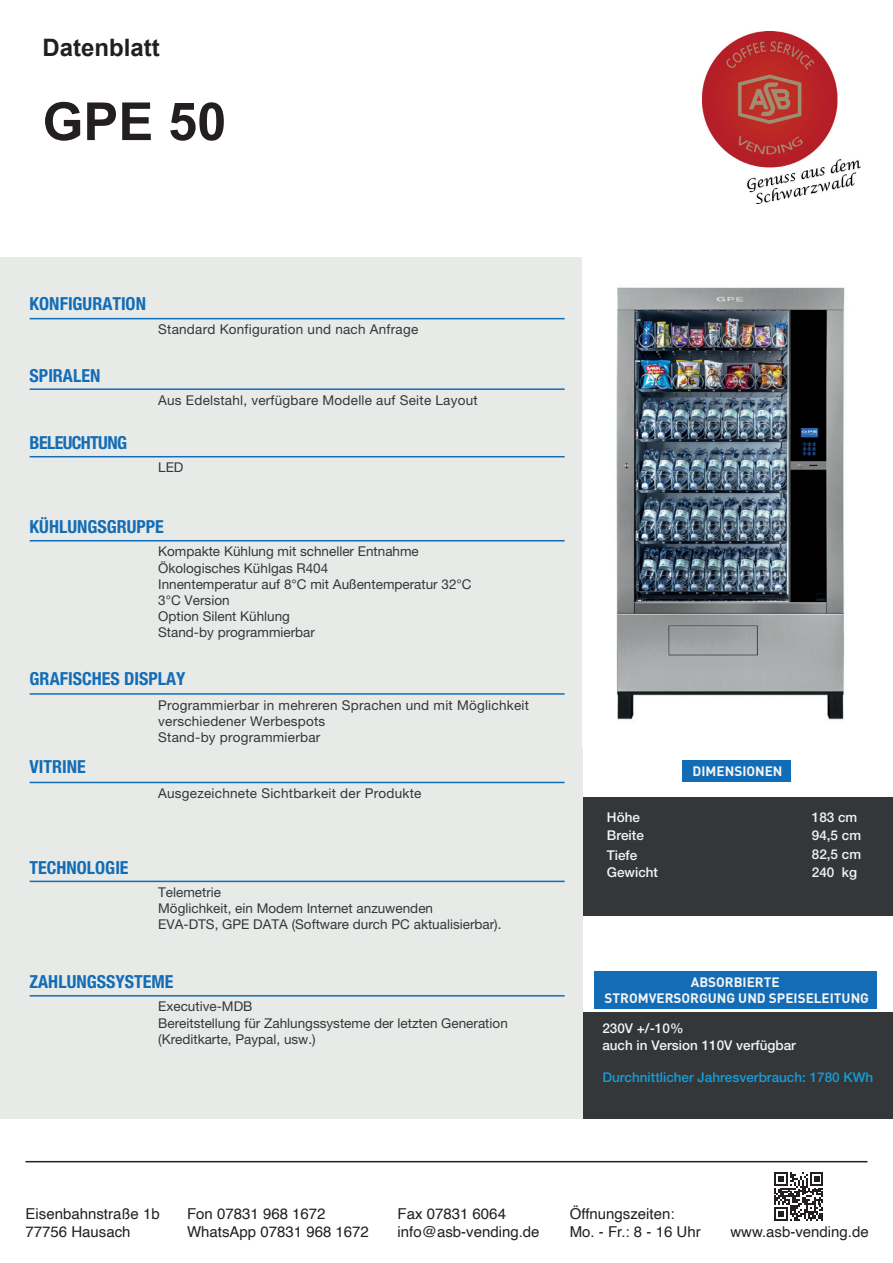
<style>
.page{position:relative;width:893px;height:1263px;background:#fff}
.page>*{position:absolute;margin:0;border:0;box-sizing:border-box;transform-origin:0 0}
.t1{font:700 52.5px "Arial";color:#231f20}
.t2{font:700 24px "Arial";color:#231f20}
.t3{font:700 condensed 18px "Helvetica Neue";color:#136db6}
.t4{font:700 condensed 18px "Helvetica Neue";letter-spacing:-.035em;color:#136db6}
.t5{font:15px/18px "Helvetica";color:#231f20}
.t6{font:13.5px/16.2px "Helvetica Neue";color:#333739}
.t7{font:13.5px/16.2px "Helvetica Neue";letter-spacing:.02em;color:#333739}
.t8{font:500 13.5px/18.5px "Helvetica Neue";color:#f3f4f3}
.t9{font:700 13.5px/16.2px "DIN";color:#f3f4f3;text-align:center}
.t10{font:500 13.5px "Helvetica Neue";color:#159dd9}
</style>
<div class="page">
<img style="left:702px;top:32px;width:159px;height:171px">
<div style="left:594px;top:971px;width:283px;height:38px;background:#136db6"></div>
<div style="left:683px;top:760px;width:108px;height:21px;background:#136db6"></div>
<div style="left:564px;top:797px;width:329px;height:118px;background:#333739"></div>
<div style="left:564px;top:1012px;width:329px;height:106px;background:#333739"></div>
<div style="left:0;top:257px;width:582px;height:861px;background:#e8eae8"></div>
<hr style="left:30px;top:693px;width:535px;height:2px;background:#136db6">
<hr style="left:30px;top:782px;width:535px;height:1px;background:#136db6">
<hr style="left:30px;top:318px;width:535px;height:1px;background:#136db6">
<hr style="left:30px;top:388px;width:535px;height:2px;background:#136db6">
<hr style="left:30px;top:456px;width:535px;height:1px;background:#136db6">
<hr style="left:30px;top:881px;width:535px;height:1px;background:#136db6">
<hr style="left:30px;top:995px;width:535px;height:1px;background:#136db6">
<img style="left:616px;top:287px;width:229px;height:433px">
<hr style="left:30px;top:540px;width:535px;height:1px;background:#136db6">
<svg style="left:774px;top:1172px;width:49px;height:49px"></svg>
<hr style="left:26px;top:1161px;width:841px;height:1px;background:#231f20">
<h2 class="t2" style="left:43px;top:32px;width:119px">Datenblatt</h2>
<h1 class="t1" style="left:43px;top:87px;width:185px">GPE 50</h1>
<h3 class="t3" style="left:30px;top:292px;width:118px">KONFIGURATION</h3>
<h3 class="t3" style="left:30px;top:364px;width:72px">SPIRALEN</h3>
<h3 class="t4" style="left:30px;top:432px;width:99px">BELEUCHTUNG</h3>
<p class="t7" style="left:158px;top:321px;width:262px">Standard Konfiguration und nach Anfrage</p>
<p class="t7" style="left:158px;top:392px;width:321px">Aus Edelstahl, verfügbare Modelle auf Seite Layout</p>
<p class="t6" style="left:158px;top:459px;width:27px">LED</p>
<h3 class="t3" style="left:30px;top:516px;width:136px">KÜHLUNGSGRUPPE</h3>
<p class="t6" style="left:158px;top:543px;width:315px">Kompakte Kühlung mit schneller Entnahme<br>Ökologisches Kühlgas R404<br>Innentemperatur auf 8°C mit Außentemperatur 32°C<br>3°C Version<br>Option Silent Kühlung<br>Stand-by programmierbar</p>
<h3 class="t3" style="left:30px;top:668px;width:157px">GRAFISCHES DISPLAY</h3>
<h3 class="t3" style="left:30px;top:756px;width:58px">VITRINE</h3>
<h3 class="t3" style="left:30px;top:856px;width:100px">TECHNOLOGIE</h3>
<p class="t7" style="left:158px;top:696px;width:372px">Programmierbar in mehreren Sprachen und mit Möglichkeit verschiedener Werbespots<br>Stand-by programmierbar</p>
<p class="t7" style="left:158px;top:785px;width:265px">Ausgezeichnete Sichtbarkeit der Produkte</p>
<p class="t6" style="left:158px;top:884px;width:345px">Telemetrie<br>Möglichkeit, ein Modem Internet anzuwenden<br>EVA-DTS, GPE DATA (Software durch PC aktualisierbar).</p>
<h3 class="t3" style="left:30px;top:971px;width:145px">ZAHLUNGSSYSTEME</h3>
<p class="t6" style="left:158px;top:998px;width:351px">Executive-MDB<br>Bereitstellung für Zahlungssysteme der letzten Generation (Kreditkarte, Paypal, usw.)</p>
<p class="t8" style="left:607px;top:807px;width:39px;line-height:19px">Höhe<br>Breite<br>Tiefe</p>
<p class="t8" style="left:607px;top:863px;width:53px">Gewicht</p>
<p class="t9" style="left:693px;top:762px;width:91px">DIMENSIONEN</p>
<p class="t8" style="left:812px;top:807px;width:51px">183 cm<br>94,5 cm<br>82,5 cm<br>240 kg</p>
<p class="t9" style="left:604px;top:973px;width:266px">ABSORBIERTE<br>STROMVERSORGUNG UND SPEISELEITUNG</p>
<p class="t8" style="left:602px;top:1020px;width:195px;line-height:16.2px">230V +/-10%<br>auch in Version 110V verfügbar</p>
<p class="t10" style="left:602px;top:1069px;width:272px">Durchnittlicher Jahresverbrauch: 1780 KWh</p>
<p class="t5" style="left:26px;top:1205px;width:136px">Eisenbahnstraße 1b<br>77756 Hausach</p>
<p class="t5" style="left:187px;top:1205px;width:183px">Fon 07831 968 1672<br>WhatsApp 07831 968 1672</p>
<p class="t5" style="left:398px;top:1205px;width:143px">Fax 07831 6064 info@asb-vending.de</p>
<p class="t5" style="left:570px;top:1205px;width:132px">Öffnungszeiten:<br>Mo. - Fr.: 8 - 16 Uhr</p>
<p class="t5" style="left:730px;top:1223px;width:140px">www.asb-vending.de</p>
</div>
